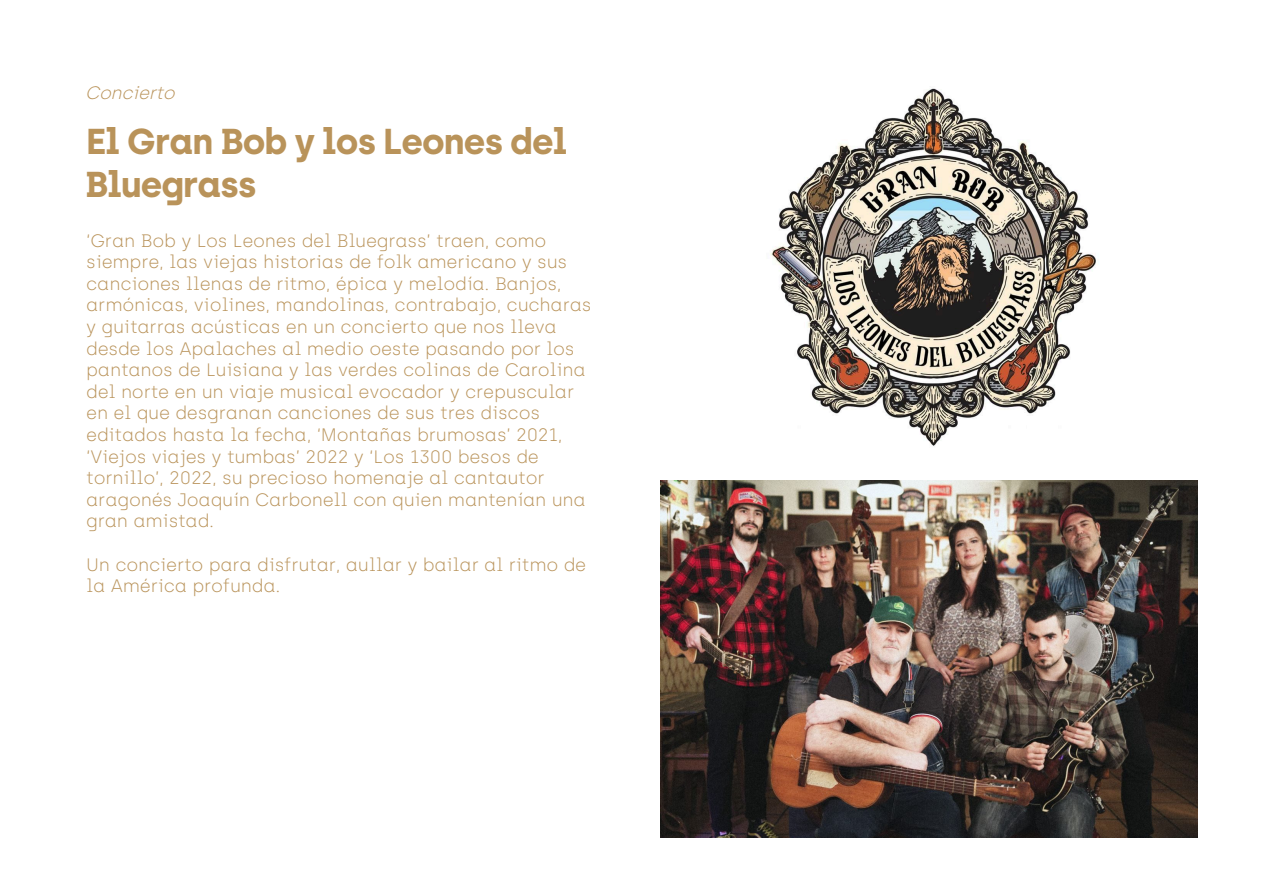
<style>
.page{position:relative;width:1263px;height:893px;background:#fff}
.page>*{position:absolute;margin:0;border:0;box-sizing:border-box;transform-origin:0 0}
.t1{font:700 36px/43.2px "Archia";letter-spacing:-.025em;color:#b9935a}
.t2{font:100 18px/21.6px "Archia";letter-spacing:-.015em;color:#b9935a}
.t3{font:italic 100 18px "Archia";color:#b9935a}
</style>
<div class="page">
<img style="left:660px;top:480px;width:537px;height:358px">
<img style="left:770px;top:88px;width:326px;height:358px">
<p class="t3" style="left:85px;top:82px;width:96px">Concierto</p>
<p class="t1" style="left:85px;top:119px;width:484px">El Gran Bob y los Leones del<br>Bluegrass</p>
<p class="t2" style="left:86px;top:230px;width:507px">‘Gran Bob y Los Leones del Bluegrass’ traen, como siempre, las viejas historias de folk americano y sus canciones llenas de ritmo, épica y melodía. Banjos, armónicas, violines, mandolinas, contrabajo, cucharas y guitarras acústicas en un concierto que nos lleva desde los Apalaches al medio oeste pasando por los pantanos de Luisiana y las verdes colinas de Carolina del norte en un viaje musical evocador y crepuscular en el que desgranan canciones de sus tres discos editados hasta la fecha, ‘Montañas brumosas’ 2021, ‘Viejos viajes y tumbas’ 2022 y ‘Los 1300 besos de tornillo’, 2022, su precioso homenaje al cantautor aragonés Joaquín Carbonell con quien mantenían una gran amistad.</p>
<p class="t2" style="left:86px;top:554px;width:502px">Un concierto para disfrutar, aullar y bailar al ritmo de la América profunda.</p>
</div>
